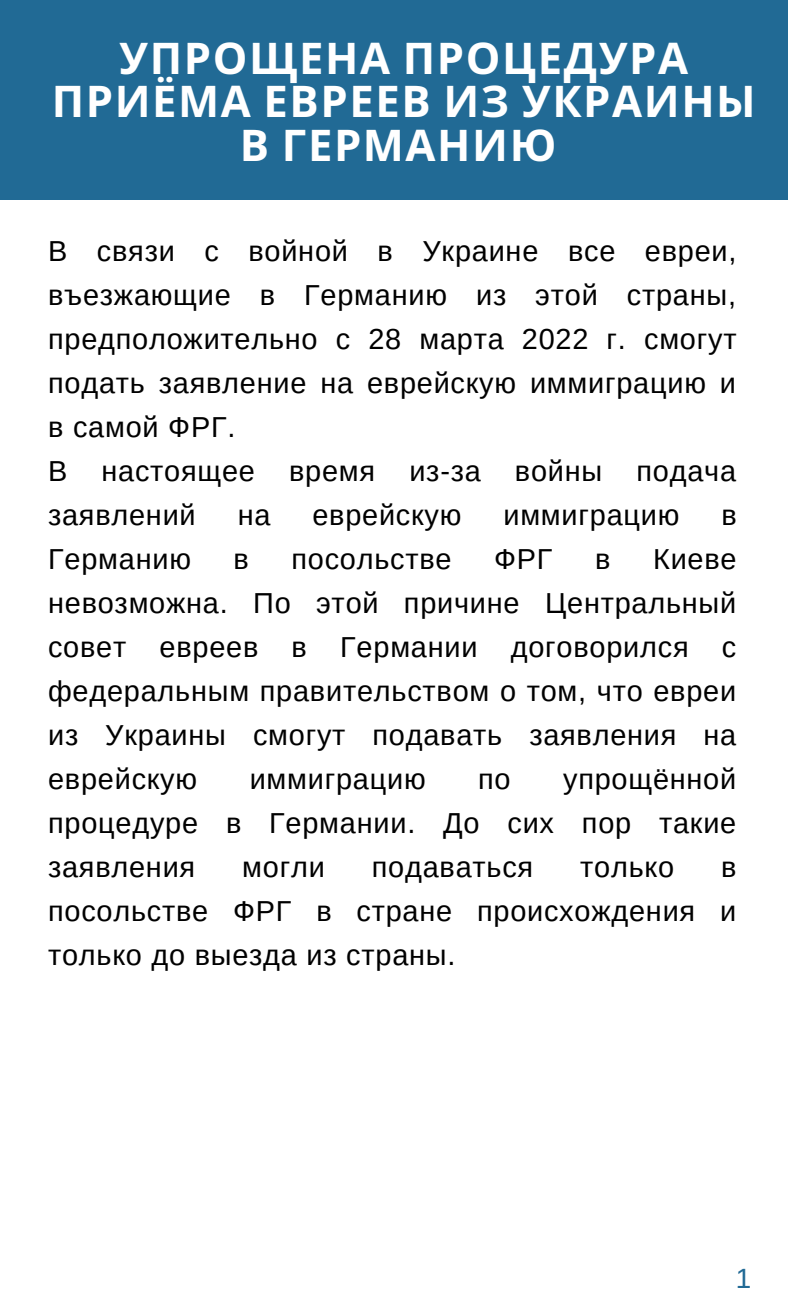
<style>
.page{position:relative;width:788px;height:1313px;background:#fff}
.page>*{position:absolute;margin:0;border:0;box-sizing:border-box;transform-origin:0 0}
.t1{font:700 43.57px/43.3px "Noto Sans";letter-spacing:.035em;color:#fff;text-align:center}
.t2{font:700 36.75px/42px "Fira Sans";letter-spacing:.035em;color:#fff;text-align:center}
.t3{font:28.88px/43.9px "Arimo";letter-spacing:.025em;color:#000;text-align:justify}
.t4{font:27.82px "Arimo";color:#216a95}
</style>
<div class="page">
<div style="left:0;top:0;width:787px;height:199px;background:#216a95"></div>
<h1 class="t1" style="left:52px;top:35px;width:705px">УПРОЩЕНА ПРОЦЕДУРА<br>ПРИЁМА ЕВРЕЕВ ИЗ УКРАИНЫ<br>В ГЕРМАНИЮ</h1>
<p class="t2" style="left:136px;top:66px;width:536px">RELIGIÖSE ZEREMONIEN<br>WÄHREND DER CORONA-KRISE</p>
<p class="t3" style="left:48px;top:229px;width:690px;text-align:left">В связи с войной в Украине все евреи, въезжающие в Германию из этой страны, предположительно с 28 марта 2022 г. смогут подать заявление на еврейскую иммиграцию и в самой ФРГ.<br>В настоящее время из-за войны подача заявлений</p>
<p class="t3" style="left:238px;top:493px;width:34px">на</p>
<p class="t3" style="left:312px;top:493px;width:150px">еврейскую</p>
<p class="t3" style="left:503px;top:493px;width:177px">иммиграцию</p>
<p class="t3" style="left:721px;top:493px;width:17px">в</p>
<p class="t3" style="left:48px;top:537px;width:144px">Германию</p>
<p class="t3" style="left:233px;top:537px;width:17px">в</p>
<p class="t3" style="left:291px;top:537px;width:162px">посольстве</p>
<p class="t3" style="left:494px;top:537px;width:60px">ФРГ</p>
<p class="t3" style="left:595px;top:537px;width:17px">в</p>
<p class="t3" style="left:48px;top:537px;width:690px;text-indent:605px">Киеве невозможна. По этой причине Центральный совет евреев в Германии договорился с федеральным правительством о том, что евреи из Украины смогут подавать заявления на еврейскую</p>
<p class="t3" style="left:48px;top:757px;width:689px;text-indent:515px">упрощённой процедуре в Германии. До сих пор такие заявления</p>
<p class="t3" style="left:250px;top:757px;width:177px">иммиграцию</p>
<p class="t3" style="left:478px;top:757px;width:34px">по</p>
<p class="t3" style="left:242px;top:845px;width:84px">могли</p>
<p class="t3" style="left:372px;top:845px;width:163px">подаваться</p>
<p class="t3" style="left:580px;top:845px;width:95px">только</p>
<p class="t3" style="left:48px;top:845px;width:689px;text-indent:673px">в посольстве ФРГ в стране происхождения и только до выезда из страны.</p>
<p class="t4" style="left:735px;top:1262px;width:17px">1</p>
</div>
